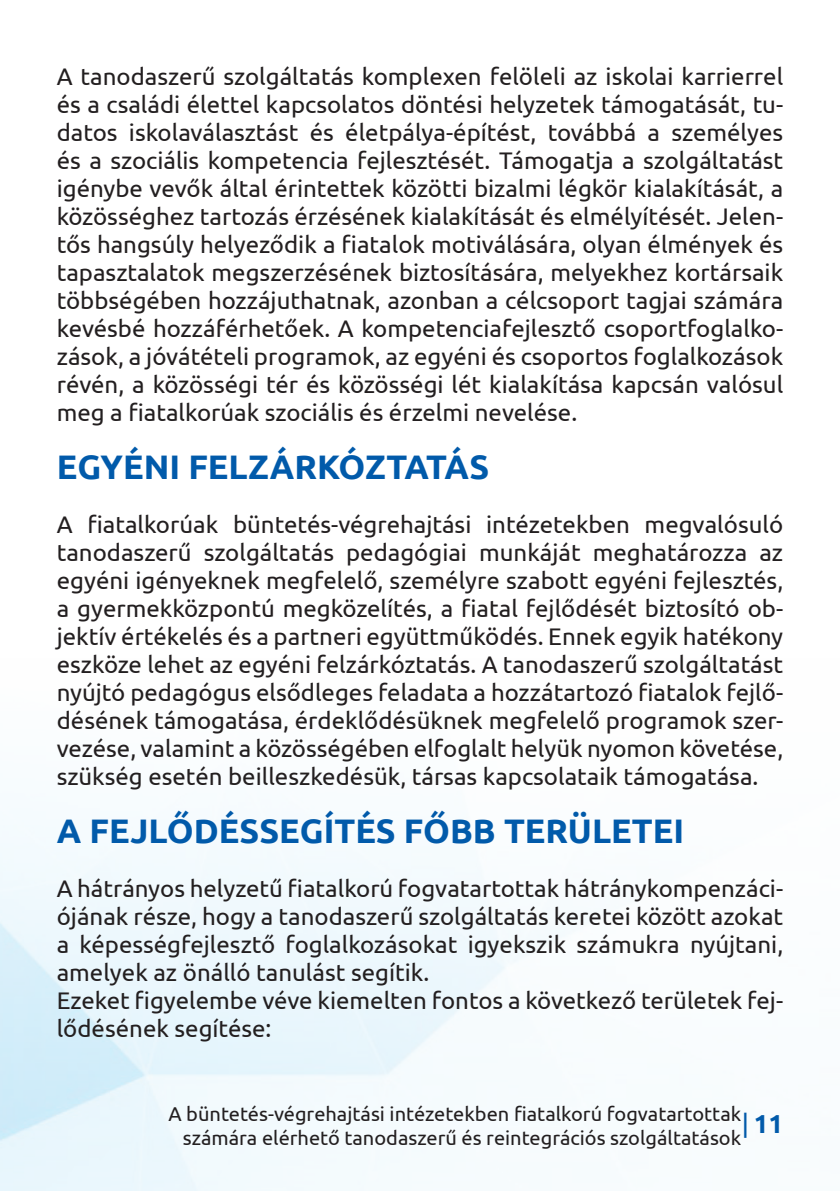
<style>
.page{position:relative;width:840px;height:1191px;background:#fff}
.page>*{position:absolute;margin:0;border:0;box-sizing:border-box;transform-origin:0 0}
.t1{font:700 34px "Ubuntu";color:#015aaa}
.t2{font:700 26px "Ubuntu";color:#015aaa}
.t3{font:24px/28px "Ubuntu";color:#231f20;text-align:justify}
.t4{font:20px/24px "Ubuntu";color:#231f20;text-align:right}
.s1{font-weight:400}
</style>
<div class="page">
<p class="t3" style="left:57px;top:61px;width:727px">A tanodaszerű szolgáltatás komplexen felöleli az iskolai karrierrel és a családi élettel kapcsolatos döntési helyzetek támogatását, tu&shy;datos iskolaválasztást és életpálya-építést, továbbá a személyes és a szociális kompetencia fejlesztését. Támogatja a szolgáltatást igénybe vevők által érintettek közötti bizalmi légkör kialakítását, a közösséghez tartozás érzésének kialakítását és elmélyítését. Jelen&shy;tős hangsúly helyeződik a fiatalok motiválására, olyan élmények és tapasztalatok megszerzésének biztosítására, melyekhez kortársaik többségében hozzájuthatnak, azonban a célcsoport tagjai számára kevésbé hozzáférhetőek. A kompetenciafejlesztő csoportfoglalko&shy;zások, a jóvátételi programok, az egyéni és csoportos foglalkozások révén, a közösségi tér és közösségi lét kialakítása kapcsán valósul meg a fiatalkorúak szociális és érzelmi nevelése.</p>
<h1 class="t1" style="left:57px;top:446px;width:434px">EGYÉNI FELZÁRKÓZTATÁS</h1>
<p class="t3" style="left:57px;top:509px;width:727px">A fiatalkorúak büntetés-végrehajtási intézetekben megvalósuló tanodaszerű szolgáltatás pedagógiai munkáját meghatározza az egyéni igényeknek megfelelő, személyre szabott egyéni fejlesztés, a gyermekközpontú megközelítés, a fiatal fejlődését biztosító ob&shy;jektív értékelés és a partneri együttműködés. Ennek egyik hatékony eszköze lehet az egyéni felzárkóztatás. A tanodaszerű szolgáltatást nyújtó pedagógus elsődleges feladata a hozzátartozó fiatalok fejlő&shy;désének támogatása, érdeklődésüknek megfelelő programok szer&shy;vezése, valamint a közösségében elfoglalt helyük nyomon követése, szükség esetén beilleszkedésük, társas kapcsolataik támogatása.</p>
<h1 class="t1" style="left:57px;top:810px;width:628px">A FEJLŐDÉSSEGÍTÉS FŐBB TERÜLETEI</h1>
<p class="t3" style="left:57px;top:873px;width:727px;text-align:left">A hátrányos helyzetű fiatalkorú fogvatartottak hátránykompenzáci&shy;ójának része, hogy a tanodaszerű szolgáltatás keretei között azokat a képességfejlesztő foglalkozásokat igyekszik számukra nyújtani, amelyek az önálló tanulást segítik.<br>Ezeket figyelembe véve kiemelten fontos a következő területek fej&shy;lődésének segítése:</p>
<p class="t4" style="left:168px;top:1100px;width:574px">A büntetés-végrehajtási intézetekben fiatalkorú fogvatartottak számára elérhető tanodaszerű és reintegrációs szolgáltatások</p>
<p class="t2" style="left:741px;top:1108px;width:43px"><span class="s1">|</span>11</p>
</div>
